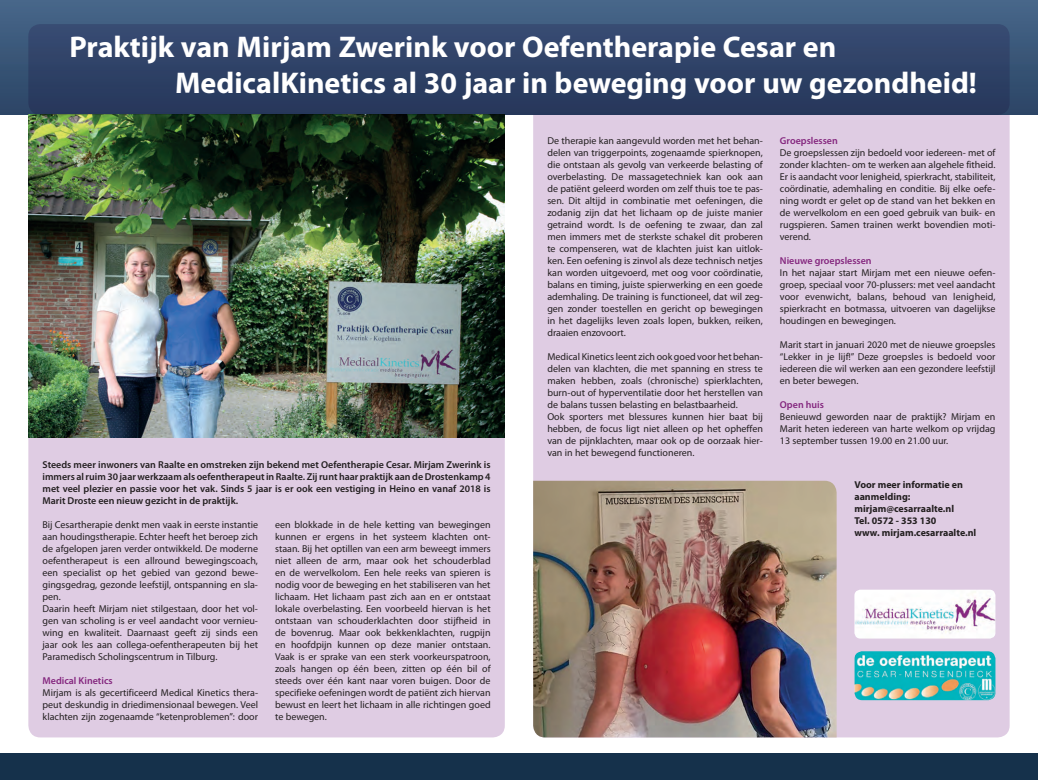
<style>
.page{position:relative;width:1038px;height:780px;background:#fff}
.page>*{position:absolute;margin:0;border:0;box-sizing:border-box;transform-origin:0 0}
.t1{font:700 30px/36px "Myriad Pro";color:#fff}
.t2{font:10px/12px "Myriad Pro";color:#231f20;text-align:justify}
.t3{font:600 10px/12px "Myriad Pro";color:#231f20;text-align:justify}
.t4{font:700 10px/12px "Myriad Pro";color:#231f20}
.t5{font:600 10px "Myriad Pro";color:#84267e}
</style>
<div class="page">
<div style="left:0;top:753px;width:1037px;height:27px;background:#15314b"></div>
<div style="left:0;top:0;width:1037px;height:115px;background:linear-gradient(to bottom,#47678a,#2b4565)"></div>
<div style="left:533px;top:115px;width:476px;height:622px;background:#dfcce3"></div>
<div style="left:28px;top:437px;width:477px;height:300px;background:#dfcce3"></div>
<img style="left:28px;top:115px;width:477px;height:322px">
<img style="left:533px;top:480px;width:303px;height:257px">
<div style="left:28px;top:24px;width:981px;height:91px;background:#2e4166;border-radius:12px"></div>
<img style="left:854px;top:651px;width:141px;height:49px">
<img style="left:854px;top:589px;width:141px;height:49px">
<h1 class="t1" style="left:175px;top:28px;width:803px;text-indent:-106px">Praktijk van Mirjam Zwerink voor Oefentherapie Cesar en<br>MedicalKinetics al 30 jaar in beweging voor uw gezondheid!</h1>
<p class="t3" style="left:43px;top:458px;width:449px">Steeds meer inwoners van Raalte en omstreken zijn bekend met Oefentherapie Cesar. Mirjam Zwerink is immers al ruim 30 jaar werkzaam als oefentherapeut in Raalte. Zij runt haar praktijk aan de Drostenkamp 4 met veel plezier en passie voor het vak. Sinds 5 jaar is er ook een vestiging in Heino en vanaf 2018 is Marit Droste een nieuw gezicht in de praktijk.</p>
<p class="t2" style="left:43px;top:518px;width:217px;text-align:left">Bij Cesartherapie denkt men vaak in eerste instantie aan houdingstherapie. Echter heeft het beroep zich de afgelopen jaren verder ontwikkeld. De moderne oefentherapeut is een allround bewegingscoach, een specialist op het gebied van gezond bewe&shy;gingsgedrag, gezonde leefstijl, ontspanning en sla&shy;pen.<br>Daarin heeft Mirjam niet stilgestaan, door het vol&shy;gen van scholing is er veel aandacht voor vernieu&shy;wing en kwaliteit. Daarnaast geeft zij sinds een jaar ook les aan collega-oefentherapeuten bij het Paramedisch Scholingscentrum in Tilburg.</p>
<p class="t5" style="left:43px;top:674px;width:72px">Medical Kinetics</p>
<p class="t2" style="left:43px;top:686px;width:217px">Mirjam is als gecertificeerd Medical Kinetics thera&shy;peut deskundig in driedimensionaal bewegen. Veel klachten zijn zogenaamde “ketenproblemen”: door</p>
<p class="t2" style="left:275px;top:518px;width:217px">een blokkade in de hele ketting van bewegingen kunnen er ergens in het systeem klachten ont&shy;staan. Bij het optillen van een arm beweegt immers niet alleen de arm, maar ook het schouderblad en de wervelkolom. Een hele reeks van spieren is nodig voor de beweging en het stabiliseren van het lichaam. Het lichaam past zich aan en er ontstaat lokale overbelasting. Een voorbeeld hiervan is het ontstaan van schouderklachten door stijfheid in de bovenrug. Maar ook bekkenklachten, rugpijn en hoofdpijn kunnen op deze manier ontstaan.<br>Vaak is er sprake van een sterk voorkeurspatroon, zoals hangen op één been, zitten op één bil of steeds over één kant naar voren buigen. Door de specifieke oefeningen wordt de patiënt zich hiervan bewust en leert het lichaam in alle richtingen goed te bewegen.</p>
<p class="t2" style="left:547px;top:134px;width:217px">De therapie kan aangevuld worden met het behan&shy;delen van triggerpoints, zogenaamde spierknopen, die ontstaan als gevolg van verkeerde belasting of overbelasting. De massagetechniek kan ook aan de patiënt geleerd worden om zelf thuis toe te pas&shy;sen. Dit altijd in combinatie met oefeningen, die zodanig zijn dat het lichaam op de juiste manier getraind wordt. Is de oefening te zwaar, dan zal men immers met de sterkste schakel dit proberen te compenseren, wat de klachten juist kan uitlok&shy;ken. Een oefening is zinvol als deze technisch netjes kan worden uitgevoerd, met oog voor coördinatie, balans en timing, juiste spierwerking en een goede ademhaling. De training is functioneel, dat wil zeg&shy;gen zonder toestellen en gericht op bewegingen in het dagelijks leven zoals lopen, bukken, reiken, draaien enzovoort.</p>
<p class="t2" style="left:547px;top:350px;width:217px;text-align:left">Medical Kinetics leent zich ook goed voor het behan&shy;delen van klachten, die met spanning en stress te maken hebben, zoals (chronische) spierklachten, burn-out of hyperventilatie door het herstellen van de balans tussen belasting en belastbaarheid.<br>Ook sporters met blessures kunnen hier baat bij hebben, de focus ligt niet alleen op het opheffen van de pijnklachten, maar ook op de oorzaak hier&shy;van in het bewegend functioneren.</p>
<p class="t5" style="left:780px;top:134px;width:59px">Groepslessen</p>
<p class="t2" style="left:780px;top:146px;width:217px">De groepslessen zijn bedoeld voor iedereen- met of zonder klachten- om te werken aan algehele fitheid.<br>Er is aandacht voor lenigheid, spierkracht, stabiliteit, coördinatie, ademhaling en conditie. Bij elke oefe&shy;ning wordt er gelet op de stand van het bekken en de wervelkolom en een goed gebruik van buik- en rugspieren. Samen trainen werkt bovendien moti&shy;verend.</p>
<p class="t5" style="left:780px;top:254px;width:93px">Nieuwe groepslessen</p>
<p class="t2" style="left:780px;top:266px;width:217px">In het najaar start Mirjam met een nieuwe oefen&shy;groep, speciaal voor 70-plussers: met veel aandacht voor evenwicht, balans, behoud van lenigheid, spierkracht en botmassa, uitvoeren van dagelijkse houdingen en bewegingen.</p>
<p class="t2" style="left:780px;top:338px;width:217px">Marit start in januari 2020 met de nieuwe groepsles “Lekker in je lijf!” Deze groepsles is bedoeld voor iedereen die wil werken aan een gezondere leefstijl en beter bewegen.</p>
<p class="t5" style="left:780px;top:398px;width:46px">Open huis</p>
<p class="t2" style="left:780px;top:410px;width:217px">Benieuwd geworden naar de praktijk? Mirjam en Marit heten iedereen van harte welkom op vrijdag 13 september tussen 19.00 en 21.00 uur.</p>
<p class="t4" style="left:854px;top:478px;width:123px">Voor meer informatie en aanmelding: mirjam@cesarraalte.nl<br>Tel. 0572 - 353 130<br>www. mirjam.cesarraalte.nl</p>
</div>
